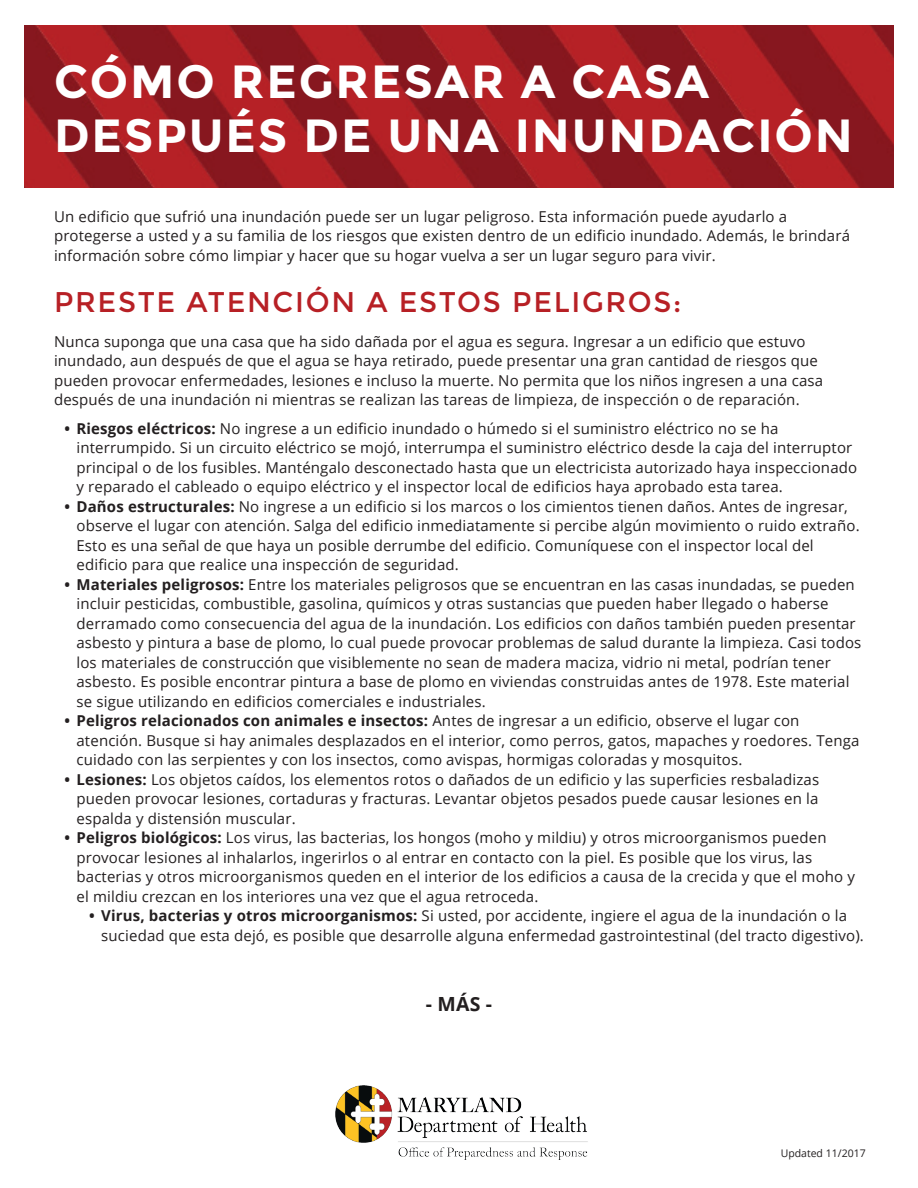
<style>
.page{position:relative;width:918px;height:1188px;background:#fff}
.page>*{position:absolute;margin:0;border:0;box-sizing:border-box;transform-origin:0 0}
.t1{font:700 46.5px/54px "Montserrat";letter-spacing:.04em;color:#fff}
.t2{font:28.5px "Montserrat";letter-spacing:.06em;color:#b72025}
.t3{font:700 19.5px "Open Sans";color:#231f20}
.t4{font:15px/19.5px "Open Sans";letter-spacing:.01em;color:#231f20}
.t5{font:10.5px "Open Sans";color:#231f20}
.s1{font-weight:700}
</style>
<div class="page">
<img style="left:335px;top:1086px;width:253px;height:74px">
<img style="left:25px;top:26px;width:868px;height:161px">
<p class="t1" style="left:54px;top:55px;width:800px">CÓMO REGRESAR A CASA<br>DESPUÉS DE UNA INUNDACIÓN</p>
<p class="t4" style="left:54px;top:206px;width:798px">Un edificio que sufrió una inundación puede ser un lugar peligroso. Esta información puede ayudarlo a protegerse a usted y a su familia de los riesgos que existen dentro de un edificio inundado. Además, le brindará información sobre cómo limpiar y hacer que su hogar vuelva a ser un lugar seguro para vivir.</p>
<p class="t2" style="left:54px;top:285px;width:629px">PRESTE ATENCIÓN A ESTOS PELIGROS:</p>
<p class="t4" style="left:54px;top:331px;width:771px">Nunca suponga que una casa que ha sido dañada por el agua es segura. Ingresar a un edificio que estuvo inundado, aun después de que el agua se haya retirado, puede presentar una gran cantidad de riesgos que pueden provocar enfermedades, lesiones e incluso la muerte. No permita que los niños ingresen a una casa después de una inundación ni mientras se realizan las tareas de limpieza, de inspección o de reparación.</p>
<p class="t4" style="left:76px;top:418px;width:782px;text-indent:-12px"><span class="s1">• Riesgos eléctricos:</span> No ingrese a un edificio inundado o húmedo si el suministro eléctrico no se ha interrumpido. Si un circuito eléctrico se mojó, interrumpa el suministro eléctrico desde la caja del interruptor principal o de los fusibles. Manténgalo desconectado hasta que un electricista autorizado haya inspeccionado y reparado el cableado o equipo eléctrico y el inspector local de edificios haya aprobado esta tarea.</p>
<p class="t4" style="left:76px;top:496px;width:785px;text-indent:-12px"><span class="s1">• Daños estructurales:</span> No ingrese a un edificio si los marcos o los cimientos tienen daños. Antes de ingresar, observe el lugar con atención. Salga del edificio inmediatamente si percibe algún movimiento o ruido extraño.<br>Esto es una señal de que haya un posible derrumbe del edificio. Comuníquese con el inspector local del edificio para que realice una inspección de seguridad.</p>
<p class="t4" style="left:76px;top:574px;width:786px;text-indent:-12px"><span class="s1">• Materiales peligrosos:</span> Entre los materiales peligrosos que se encuentran en las casas inundadas, se pueden incluir pesticidas, combustible, gasolina, químicos y otras sustancias que pueden haber llegado o haberse derramado como consecuencia del agua de la inundación. Los edificios con daños también pueden presentar asbesto y pintura a base de plomo, lo cual puede provocar problemas de salud durante la limpieza. Casi todos los materiales de construcción que visiblemente no sean de madera maciza, vidrio ni metal, podrían tener asbesto. Es posible encontrar pintura a base de plomo en viviendas construidas antes de 1978. Este material se sigue utilizando en edificios comerciales e industriales.</p>
<p class="t4" style="left:76px;top:711px;width:785px;text-indent:-12px"><span class="s1">• Peligros relacionados con animales e insectos:</span> Antes de ingresar a un edificio, observe el lugar con atención. Busque si hay animales desplazados en el interior, como perros, gatos, mapaches y roedores. Tenga cuidado con las serpientes y con los insectos, como avispas, hormigas coloradas y mosquitos.</p>
<p class="t4" style="left:76px;top:769px;width:744px;text-align:justify;text-indent:-12px"><span class="s1">• Lesiones:</span> Los objetos caídos, los elementos rotos o dañados de un edificio y las superficies resbaladizas pueden provocar lesiones, cortaduras y fracturas. Levantar objetos pesados puede causar lesiones en la espalda y distensión muscular.</p>
<p class="t4" style="left:76px;top:828px;width:780px;text-indent:-12px"><span class="s1">• Peligros biológicos:</span> Los virus, las bacterias, los hongos (moho y mildiu) y otros microorganismos pueden provocar lesiones al inhalarlos, ingerirlos o al entrar en contacto con la piel. Es posible que los virus, las bacterias y otros microorganismos queden en el interior de los edificios a causa de la crecida y que el moho y el mildiu crezcan en los interiores una vez que el agua retroceda.</p>
<p class="t4" style="left:101px;top:906px;width:764px;text-indent:-12px"><span class="s1">• Virus, bacterias y otros microorganismos:</span> Si usted, por accidente, ingiere el agua de la inundación o la suciedad que esta dejó, es posible que desarrolle alguna enfermedad gastrointestinal (del tracto digestivo).</p>
<p class="t3" style="left:426px;top:991px;width:68px">- MÁS -</p>
<p class="t5" style="left:781px;top:1146px;width:87px">Updated 11/2017</p>
</div>
